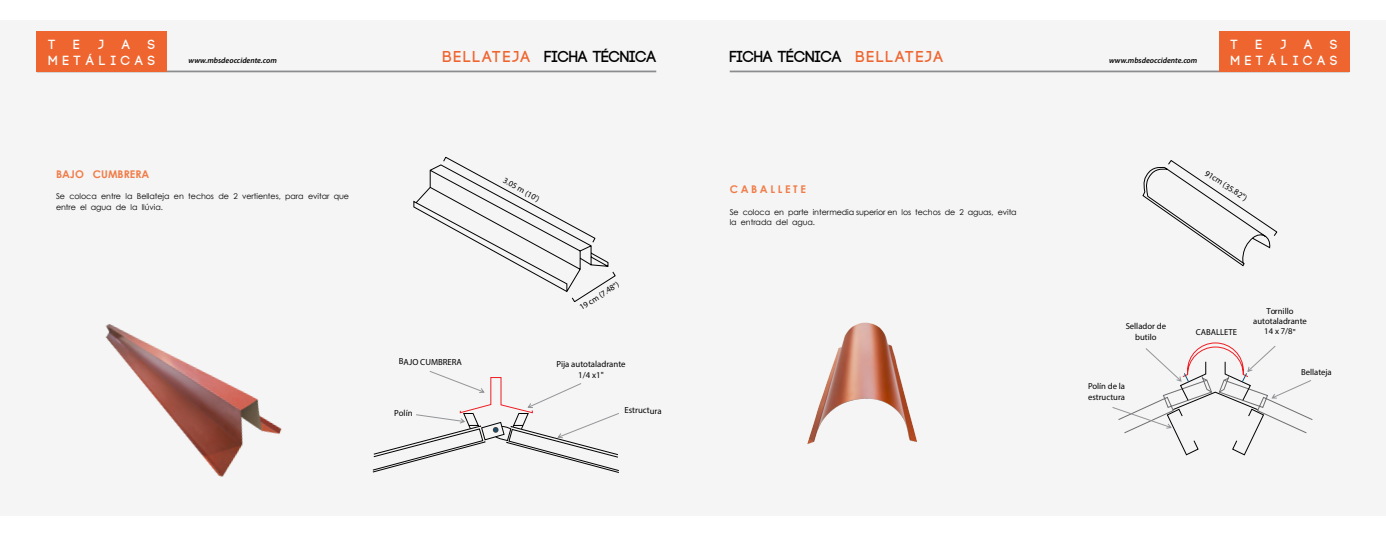
<style>
.page{position:relative;width:1386px;height:536px;background:#fff}
.page>*{position:absolute;margin:0;border:0;box-sizing:border-box;transform-origin:0 0}
.t1{font:700 15.92px "Code";color:#000}
.t2{font:700 15.75px "Code";letter-spacing:.135em;color:#ef652f}
.t3{font:700 13.21px/15.9px "Code";letter-spacing:.38em;color:#fff;text-align:right}
.t4{font:700 10.59px "Century Gothic";color:#f17c48}
.t5{font:700 10.59px "Century Gothic";letter-spacing:.25em;color:#f17c48}
.t6{font:8.84px/10.7px "Myriad Pro";letter-spacing:-.005em;color:#000;text-align:center}
.t7{font:8.66px/10.4px "Myriad Pro";letter-spacing:-.005em;color:#000;text-align:center}
.t8{font:8.58px "Myriad Pro";color:#000}
.t9{font:8.4px "Myriad Pro";color:#000}
.t10{font:7.96px/10.6px "Century Gothic";letter-spacing:-.01em;color:#000}
.t11{font:italic 600 7.88px "Myriad Pro";color:#000}
.s1{font-size:8.49px}
</style>
<div class="page">
<div style="left:693px;top:20px;width:693px;height:495px;background:#f5f5f5"></div>
<div style="left:0;top:20px;width:693px;height:495px;background:#f5f5f5"></div>
<hr style="left:730px;top:71px;width:619px;height:1px;background:#8a8c8e">
<hr style="left:37px;top:71px;width:619px;height:1px;background:#8a8c8e">
<div style="left:1219px;top:32px;width:130px;height:40px;background:#ef652f"></div>
<div style="left:37px;top:32px;width:130px;height:40px;background:#ef652f"></div>
<svg style="left:372px;top:371px;width:247px;height:102px"></svg>
<img style="left:105px;top:324px;width:177px;height:153px">
<img style="left:807px;top:322px;width:110px;height:122px">
<svg style="left:1112px;top:342px;width:201px;height:114px"></svg>
<svg style="left:413px;top:157px;width:203px;height:145px"></svg>
<svg style="left:1142px;top:160px;width:136px;height:107px"></svg>
<h3 class="t3" style="left:48px;top:37px;width:9px">T</h3>
<h3 class="t3" style="left:74px;top:37px;width:8px">E</h3>
<h3 class="t3" style="left:98px;top:37px;width:7px">J</h3>
<h3 class="t3" style="left:122px;top:37px;width:9px">A</h3>
<h3 class="t3" style="left:48px;top:37px;width:108px">S<br>METÁLICAS</h3>
<p class="t11" style="left:189px;top:56px;width:90px">www.mbsdeoccidente.com</p>
<h1 class="t1" style="left:545px;top:49px;width:113px">FICHA TÉCNICA</h1>
<h1 class="t1" style="left:730px;top:49px;width:113px">FICHA TÉCNICA</h1>
<p class="t11" style="left:1109px;top:55px;width:90px">www.mbsdeoccidente.com</p>
<h2 class="t2" style="left:443px;top:49px;width:89px">BELLATEJA</h2>
<h2 class="t2" style="left:856px;top:49px;width:89px">BELLATEJA</h2>
<h3 class="t3" style="left:1231px;top:37px;width:9px">T</h3>
<h3 class="t3" style="left:1256px;top:37px;width:8px">E</h3>
<h3 class="t3" style="left:1281px;top:37px;width:7px">J</h3>
<h3 class="t3" style="left:1304px;top:37px;width:9px">A</h3>
<h3 class="t3" style="left:1231px;top:37px;width:108px">S<br>METÁLICAS</h3>
<h3 class="t4" style="left:56px;top:167px;width:95px">BAJO CUMBRERA</h3>
<p class="t10" style="left:56px;top:191px;width:295px">Se coloca entre la Bellateja en techos de 2 vertientes, para evitar que entre el agua de la llúvia.</p>
<p class="t6" style="left:399px;top:356px;width:65px">BAJO CUMBRERA</p>
<p class="t9" style="left:506px;top:175px;width:42px;rotate:29deg">3.05 m (10')</p>
<p class="t9" style="left:578px;top:303px;width:47px;rotate:-33deg">19 cm (7.48")</p>
<p class="t6" style="left:556px;top:358px;width:71px">Pija autotaladrante<br>1/4 x1"</p>
<p class="t6" style="left:394px;top:408px;width:20px">Polín</p>
<p class="t6" style="left:624px;top:405px;width:39px">Estructura</p>
<h3 class="t5" style="left:730px;top:182px;width:78px">CABALLETE</h3>
<p class="t10" style="left:730px;top:206px;width:289px">Se coloca en parte intermedia superior en los techos de 2 aguas, evita la entrada del agua.</p>
<p class="t8" style="left:1209px;top:168px;width:50px;rotate:33deg">91cm <span class="s1">(</span>35.82"<span class="s1">)</span></p>
<p class="t7" style="left:1126px;top:321px;width:42px">Sellador de butilo</p>
<p class="t7" style="left:1088px;top:380px;width:39px;text-align:left">Polín de la estructura</p>
<p class="t7" style="left:1196px;top:326px;width:43px">CABALLETE</p>
<p class="t7" style="left:1253px;top:305px;width:55px">Tornillo autotaladrante<br>14 x 7/8"</p>
<p class="t7" style="left:1301px;top:366px;width:32px">Bellateja</p>
</div>
